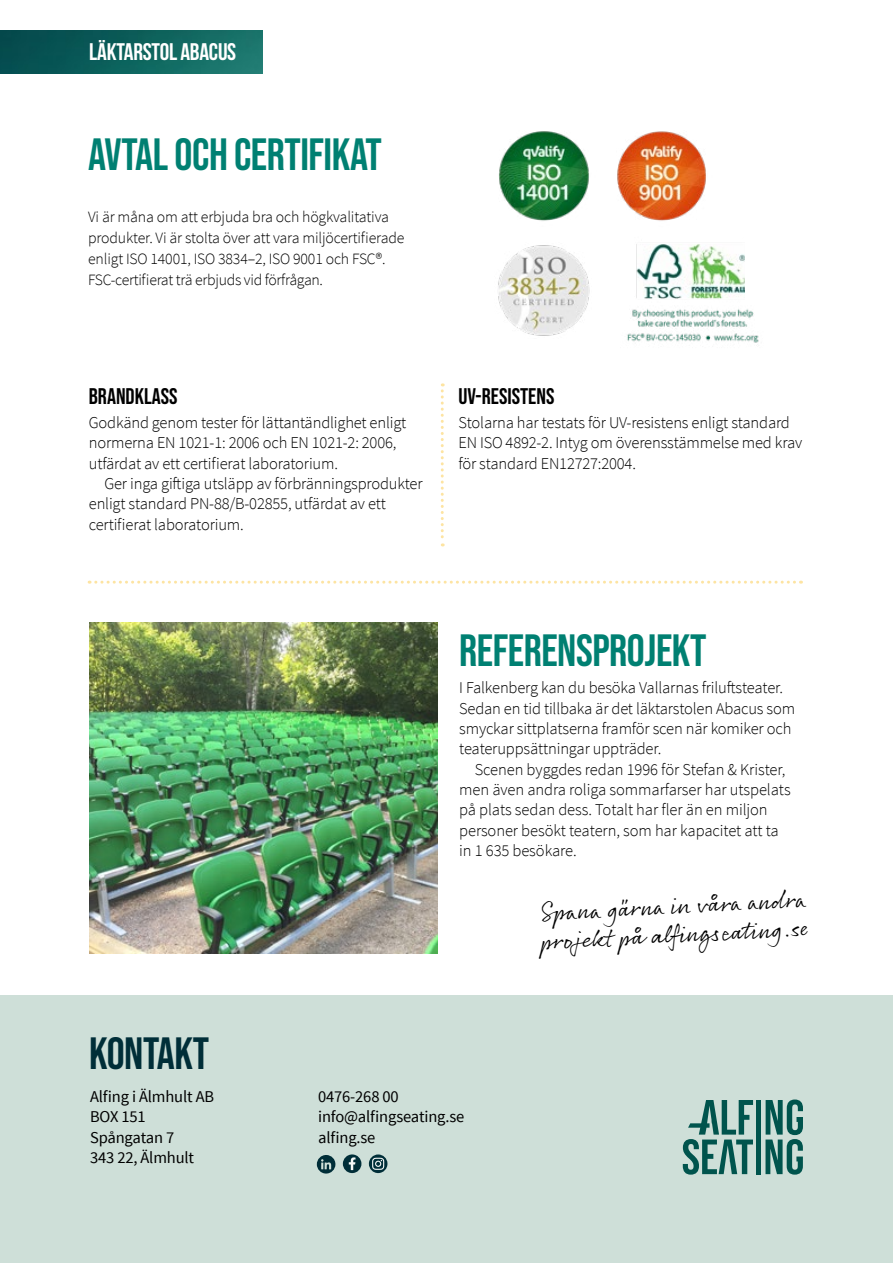
<style>
.page{position:relative;width:893px;height:1263px;background:#fff}
.page>*{position:absolute;margin:0;border:0;box-sizing:border-box;transform-origin:0 0}
.t1{font:45px "Bebas Neue";letter-spacing:-.01em;color:#008072}
.t2{font:45px "Bebas Neue";letter-spacing:-.01em;color:#002e38}
.t3{font:24px/28.8px "Rollerscript Smooth";color:#000}
.t4{font:700 24px "Bebas Neue";letter-spacing:-.01em;color:#fff}
.t5{font:22.5px "Bebas Neue";color:#000}
.t6{font:300 16.5px/20.4px "Source Sans Pro";letter-spacing:-.01em;color:#000}
.t7{font:16.5px/20.4px "Source Sans Pro";letter-spacing:-.01em;color:#000}
.t8{font:300 15.75px/21px "Source Sans Pro";letter-spacing:-.01em;color:#000}
</style>
<div class="page">
<img style="left:89px;top:622px;width:349px;height:332px">
<svg style="left:441px;top:383px;width:3px;height:163px"></svg>
<div style="left:0;top:995px;width:893px;height:268px;background:#cedfd8"></div>
<svg style="left:317px;top:1155px;width:19px;height:18px"></svg>
<svg style="left:343px;top:1154px;width:18px;height:19px"></svg>
<svg style="left:369px;top:1154px;width:19px;height:19px"></svg>
<hr style="left:756px;top:1100px;width:4px;height:74px;background:#00544d">
<svg style="left:765px;top:1099px;width:38px;height:75px"></svg>
<svg style="left:683px;top:1100px;width:70px;height:74px"></svg>
<img style="left:498px;top:245px;width:92px;height:91px">
<svg style="left:89px;top:581px;width:705px;height:3px"></svg>
<img style="left:499px;top:131px;width:90px;height:90px">
<img style="left:617px;top:131px;width:89px;height:69px">
<img style="left:623px;top:200px;width:122px;height:99px">
<img style="left:627px;top:309px;width:132px;height:34px">
<img style="left:0;top:31px;width:263px;height:42px">
<h2 class="t4" style="left:89px;top:38px;width:148px">LÄKTARSTOL ABACUS</h2>
<h1 class="t1" style="left:88px;top:129px;width:295px">AVTAL OCH CERTIFIKAT</h1>
<p class="t8" style="left:88px;top:207px;width:318px">Vi är måna om att erbjuda bra och högkvalitativa produkter. Vi är stolta över att vara miljöcertifierade enligt ISO 14001, ISO 3834–2, ISO 9001 och FSC®.<br>FSC-certifierat trä erbjuds vid förfrågan.</p>
<h3 class="t5" style="left:89px;top:384px;width:90px">BRANDKLASS</h3>
<p class="t6" style="left:89px;top:412px;width:319px">Godkänd genom tester för lättantändlighet enligt normerna EN 1021-1: 2006 och EN 1021-2: 2006, utfärdat av ett certifierat laboratorium.</p>
<p class="t6" style="left:89px;top:473px;width:335px;text-indent:16px">Ger inga giftiga utsläpp av förbränningsprodukter enligt standard PN-88/B-02855, utfärdat av ett certifierat laboratorium.</p>
<h3 class="t5" style="left:458px;top:384px;width:97px">UV-RESISTENS</h3>
<p class="t6" style="left:458px;top:412px;width:345px">Stolarna har testats för UV-resistens enligt standard<br>EN ISO 4892-2. Intyg om överensstämmelse med krav för standard EN12727:2004.</p>
<h1 class="t2" style="left:89px;top:1028px;width:121px">KONTAKT</h1>
<h1 class="t1" style="left:459px;top:625px;width:249px">REFERENSPROJEKT</h1>
<p class="t6" style="left:459px;top:677px;width:337px">I Falkenberg kan du besöka Vallarnas friluftsteater.<br>Sedan en tid tillbaka är det läktarstolen Abacus som smyckar sittplatserna framför scen när komiker och teateruppsättningar uppträder.</p>
<p class="t6" style="left:459px;top:759px;width:333px;text-indent:16px">Scenen byggdes redan 1996 för Stefan &amp; Krister, men även andra roliga sommarfarser har utspelats på plats sedan dess. Totalt har fler än en miljon personer besökt teatern, som har kapacitet att ta in 1 635 besökare.</p>
<h2 class="t3" style="left:538px;top:897px;width:271px;rotate:-3deg">Spana gärna in våra andra proje kt på al fi ngs eating.se</h2>
<p class="t7" style="left:90px;top:1086px;width:125px">Alfing i Älmhult AB<br>BOX 151<br>Spångatan 7<br>343 22, Älmhult</p>
<p class="t7" style="left:318px;top:1086px;width:148px">0476-268 00 info@alfingseating.se alfing.se</p>
</div>
